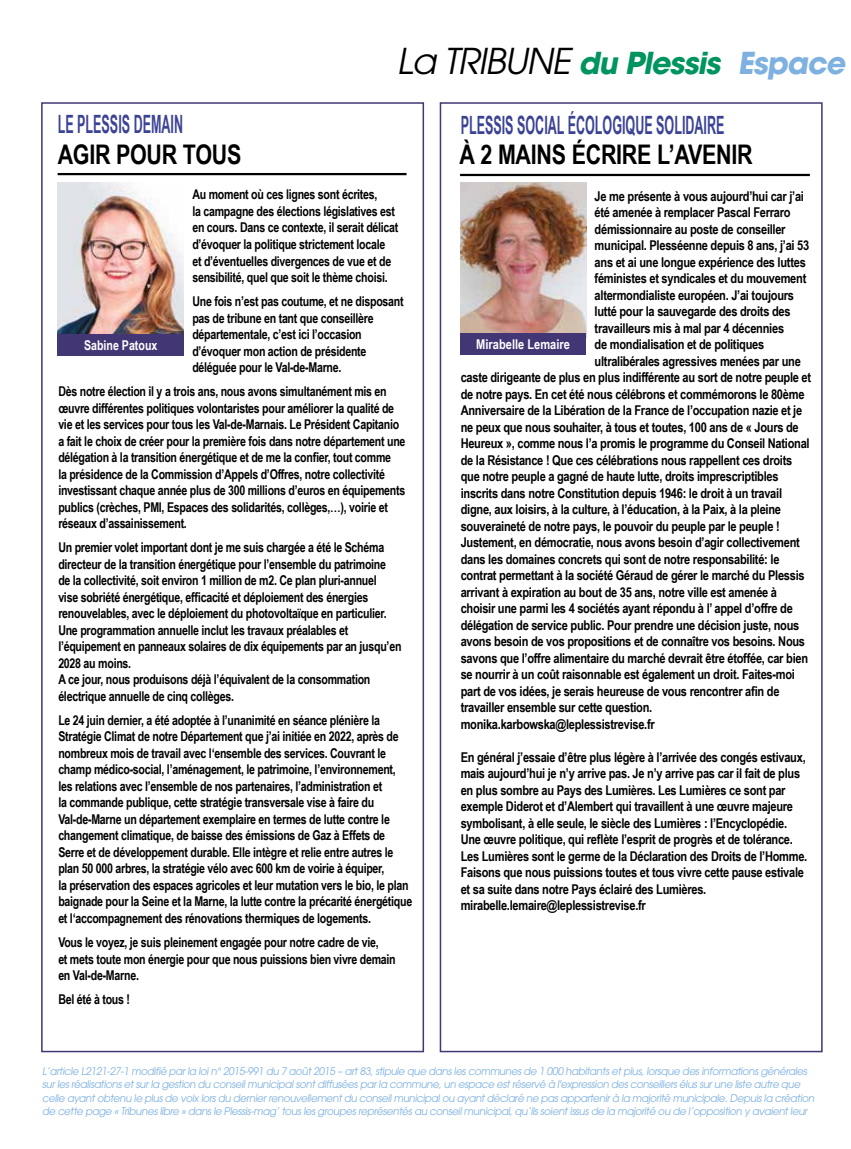
<style>
.page{position:relative;width:851px;height:1149px;background:#fff}
.page>*{position:absolute;margin:0;border:0;box-sizing:border-box;transform-origin:0 0}
.t1{font:italic 35.4px "ITC Avant Garde Pro";color:#000}
.t2{font:700 27px "Arial Narrow";letter-spacing:-.01em;color:#000}
.t3{font:700 25.2px "Arial Narrow";color:#3b4395;scale:.61 1}
.t4{font:700 13.5px/16.5px "Arial Narrow";letter-spacing:-.02em;color:#000;scale:.96 1}
.t5{font:700 13.5px/16.5px "Arial Narrow";letter-spacing:-.02em;color:#000}
.t6{font:700 13.5px "Arial Narrow";color:#fff}
.t7{font:700 13.5px "Arial Narrow";color:#fff;scale:.96 1}
.t8{font:10.5px/13.5px "ITC Avant Garde Pro";color:#7eb1e0}
.s1{font-weight:700;font-size:30px;color:#00945f}
.s2{font-weight:700;font-style:normal;font-size:30px;color:#7eb1e0}
</style>
<div class="page">
<div style="left:41px;top:102px;width:383px;height:949px;border:2px solid #433675"></div>
<hr style="left:58px;top:173px;width:348px;height:2px;background:#000">
<div style="left:439px;top:102px;width:383px;height:949px;border:2px solid #433675"></div>
<hr style="left:460px;top:174px;width:349px;height:2px;background:#000">
<img style="left:58px;top:182px;width:126px;height:153px">
<div style="left:58px;top:335px;width:126px;height:21px;background:#433675"></div>
<img style="left:460px;top:182px;width:126px;height:151px">
<div style="left:460px;top:333px;width:126px;height:21px;background:#433675"></div>
<h1 class="t1" style="left:396px;top:39px;width:455px">La TRIBUNE <span class="s1">du Plessis</span> <span class="s2">Espace</span></h1>
<h3 class="t3" style="left:58px;top:105px;width:207px">LE PLESSIS DEMAIN</h3>
<h2 class="t2" style="left:58px;top:133px;width:185px">AGIR POUR TOUS</h2>
<p class="t4" style="left:192px;top:186px;width:216px">Au moment où ces lignes sont écrites,<br>la campagne des élections législatives est en cours. Dans ce contexte, il serait délicat d’évoquer la politique strictement locale<br>et d’éventuelles divergences de vue et de sensibilité, quel que soit le thème choisi.</p>
<p class="t4" style="left:192px;top:292px;width:221px">Une fois n’est pas coutume, et ne disposant pas de tribune en tant que conseillère départementale, c’est ici l’occasion d’évoquer mon action de présidente déléguée pour le Val-de-Marne.</p>
<p class="t4" style="left:58px;top:382px;width:363px">Dès notre élection il y a trois ans, nous avons simultanément mis en œuvre différentes politiques volontaristes pour améliorer la qualité de vie et les services pour tous les Val-de-Marnais. Le Président Capitanio a fait le choix de créer pour la première fois dans notre département une délégation à la transition énergétique et de me la confier, tout comme<br>la présidence de la Commission d’Appels d’Offres, notre collectivité investissant chaque année plus de 300 millions d’euros en équipements publics (crèches, PMI, Espaces des solidarités, collèges,…), voirie et réseaux d’assainissement.</p>
<p class="t4" style="left:58px;top:538px;width:359px">Un premier volet important dont je me suis chargée a été le Schéma directeur de la transition énergétique pour l’ensemble du patrimoine de la collectivité, soit environ 1 million de m2. Ce plan pluri-annuel<br>vise sobriété énergétique, efficacité et déploiement des énergies renouvelables, avec le déploiement du photovoltaïque en particulier.<br>Une programmation annuelle inclut les travaux préalables et l’équipement en panneaux solaires de dix équipements par an jusqu’en 2028 au moins.<br>A ce jour, nous produisons déjà l’équivalent de la consommation électrique annuelle de cinq collèges.</p>
<p class="t4" style="left:58px;top:711px;width:370px">Le 24 juin dernier, a été adoptée à l’unanimité en séance plénière la Stratégie Climat de notre Département que j’ai initiée en 2022, après de nombreux mois de travail avec l‘ensemble des services. Couvrant le champ médico-social, l’aménagement, le patrimoine, l’environnement, les relations avec l’ensemble de nos partenaires, l’administration et<br>la commande publique, cette stratégie transversale vise à faire du Val-de-Marne un département exemplaire en termes de lutte contre le changement climatique, de baisse des émissions de Gaz à Effets de Serre et de développement durable. Elle intègre et relie entre autres le plan 50 000 arbres, la stratégie vélo avec 600 km de voirie à équiper,<br>la préservation des espaces agricoles et leur mutation vers le bio, le plan baignade pour la Seine et la Marne, la lutte contre la précarité énergétique et l‘accompagnement des rénovations thermiques de logements.</p>
<p class="t4" style="left:58px;top:933px;width:353px">Vous le voyez, je suis pleinement engagée pour notre cadre de vie,<br>et mets toute mon énergie pour que nous puissions bien vivre demain en Val-de-Marne.</p>
<p class="t4" style="left:58px;top:990px;width:76px">Bel été à tous !</p>
<p class="t7" style="left:84px;top:335px;width:78px">Sabine Patoux</p>
<h3 class="t3" style="left:460px;top:106px;width:434px">PLESSIS SOCIAL ÉCOLOGIQUE SOLIDAIRE</h3>
<h2 class="t2" style="left:459px;top:134px;width:294px">À 2 MAINS ÉCRIRE L’AVENIR</h2>
<p class="t5" style="left:594px;top:187px;width:211px">Je me présente à vous aujourd’hui car j’ai</p>
<p class="t5" style="left:594px;top:203px;width:197px">été amenée à remplacer Pascal Ferraro</p>
<p class="t5" style="left:594px;top:220px;width:192px">démissionnaire au poste de conseiller</p>
<p class="t5" style="left:594px;top:236px;width:216px">municipal. Plesséenne depuis 8 ans, j’ai 53</p>
<p class="t5" style="left:594px;top:253px;width:213px">ans et ai une longue expérience des luttes</p>
<p class="t5" style="left:594px;top:269px;width:213px">féministes et syndicales et du mouvement</p>
<p class="t5" style="left:594px;top:286px;width:201px">altermondialiste européen. J’ai toujours</p>
<p class="t5" style="left:594px;top:302px;width:197px">lutté pour la sauvegarde des droits des</p>
<p class="t5" style="left:594px;top:319px;width:191px">travailleurs mis à mal par 4 décennies</p>
<p class="t5" style="left:594px;top:335px;width:171px">de mondialisation et de politiques</p>
<p class="t5" style="left:594px;top:352px;width:208px">ultralibérales agressives menées par une</p>
<p class="t5" style="left:460px;top:368px;width:352px">caste dirigeante de plus en plus indifférente au sort de notre peuple et</p>
<p class="t5" style="left:460px;top:385px;width:345px">de notre pays. En cet été nous célébrons et commémorons le 80ème</p>
<p class="t5" style="left:460px;top:401px;width:343px">Anniversaire de la Libération de la France de l’occupation nazie et je</p>
<p class="t5" style="left:460px;top:418px;width:339px">ne peux que nous souhaiter, à tous et toutes, 100 ans de « Jours de</p>
<p class="t5" style="left:460px;top:434px;width:350px">Heureux », comme nous l’a promis le programme du Conseil National</p>
<p class="t5" style="left:460px;top:451px;width:333px">de la Résistance ! Que ces célébrations nous rappellent ces droits</p>
<p class="t5" style="left:460px;top:467px;width:319px">que notre peuple a gagné de haute lutte, droits imprescriptibles</p>
<p class="t5" style="left:460px;top:484px;width:323px">inscrits dans notre Constitution depuis 1946: le droit à un travail</p>
<p class="t5" style="left:460px;top:500px;width:322px">digne, aux loisirs, à la culture, à l’éducation, à la Paix, à la pleine</p>
<p class="t5" style="left:460px;top:517px;width:320px">souveraineté de notre pays, le pouvoir du peuple par le peuple !</p>
<p class="t5" style="left:460px;top:533px;width:340px">Justement, en démocratie, nous avons besoin d’agir collectivement</p>
<p class="t5" style="left:460px;top:550px;width:320px">dans les domaines concrets qui sont de notre responsabilité: le</p>
<p class="t5" style="left:460px;top:566px;width:345px">contrat permettant à la société Géraud de gérer le marché du Plessis</p>
<p class="t5" style="left:460px;top:583px;width:318px">arrivant à expiration au bout de 35 ans, notre ville est amenée à</p>
<p class="t5" style="left:460px;top:599px;width:334px">choisir une parmi les 4 sociétés ayant répondu à l’ appel d’offre de</p>
<p class="t5" style="left:460px;top:616px;width:340px">délégation de service public. Pour prendre une décision juste, nous</p>
<p class="t5" style="left:460px;top:632px;width:346px">avons besoin de vos propositions et de connaître vos besoins. Nous</p>
<p class="t5" style="left:460px;top:649px;width:349px">savons que l’offre alimentaire du marché devrait être étoffée, car bien</p>
<p class="t5" style="left:460px;top:665px;width:336px">se nourrir à un coût raisonnable est également un droit. Faites-moi</p>
<p class="t5" style="left:460px;top:682px;width:320px">part de vos idées, je serais heureuse de vous rencontrer afin de</p>
<p class="t5" style="left:460px;top:698px;width:193px">travailler ensemble sur cette question.</p>
<p class="t5" style="left:460px;top:715px;width:195px">monika.karbowska@leplessistrevise.fr</p>
<p class="t5" style="left:460px;top:748px;width:348px">En général j’essaie d’être plus légère à l’arrivée des congés estivaux, mais aujourd’hui je n’y arrive pas. Je n’y arrive pas car il fait de plus en plus sombre au Pays des Lumières. Les Lumières ce sont par exemple Diderot et d’Alembert qui travaillent à une œuvre majeure symbolisant, à elle seule, le siècle des Lumières : l’Encyclopédie.<br>Une œuvre politique, qui reflète l’esprit de progrès et de tolérance.<br>Les Lumières sont le germe de la Déclaration des Droits de l’Homme.<br>Faisons que nous puissions toutes et tous vivre cette pause estivale et sa suite dans notre Pays éclairé des Lumières. mirabelle.lemaire@leplessistrevise.fr</p>
<p class="t6" style="left:476px;top:333px;width:95px">Mirabelle Lemaire</p>
<p class="t8" style="left:42px;top:1063px;width:775px">L’article L2121-27-1 modifié parla loin°2015-991 du 7 août2015 – art83,stipule que danslescommunesde 1 000 habitantsetplus,lorsque desinformationsgénérales surlesréalisationsetsurla gestion du conseilmunicipalsontdiffuséesparla commune,un espace estréservé à l'expression desconseillersélussurune liste autre que celle ayantobtenu le plusde voix lorsdu dernierrenouvellementdu conseilmunicipalou ayantdéclaré ne pasappartenirà la majorité municipale.Depuisla création de cette page « Tribuneslibre » dansle Plessis-mag’touslesgroupesreprésentésau conseilmunicipal,qu’ilssoientissusde la majorité ou de l’opposition y avaientleur</p>
</div>
